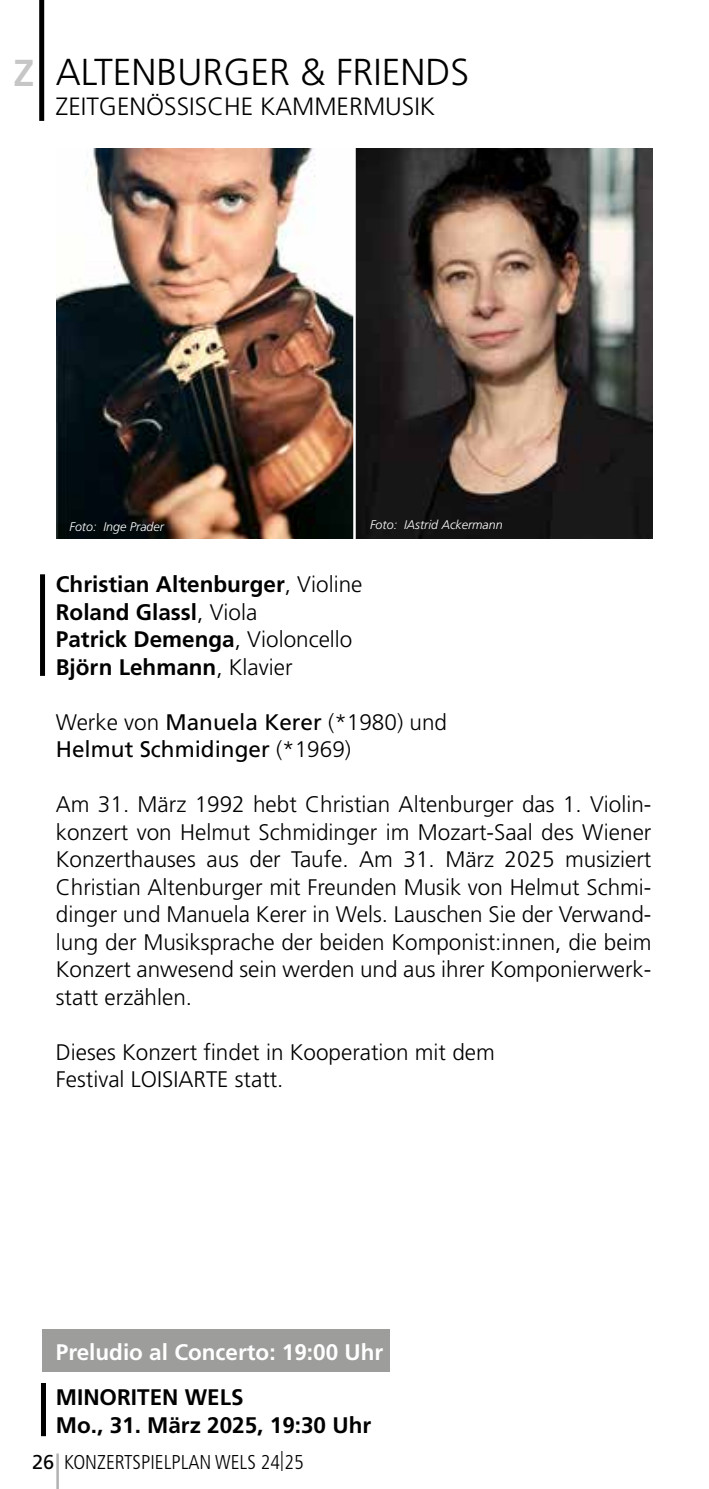
<style>
.page{position:relative;width:709px;height:1489px;background:#fff}
.page>*{position:absolute;margin:0;border:0;box-sizing:border-box;transform-origin:0 0}
.t1{font:300 37.5px "Frutiger LT Std";color:#000}
.t2{font:700 37.5px "Frutiger LT Std";color:#c6c6c6}
.t3{font:300 25px "Frutiger LT Std";color:#000}
.t4{font:300 22.5px/27.5px "Frutiger LT Std";color:#000;text-align:justify}
.t5{font:700 22.5px/27.5px "Frutiger LT Std";color:#000}
.t6{font:22.5px/27.5px "Frutiger LT Std";color:#000}
.t7{font:700 22.5px "Frutiger LT Std";color:#fff}
.t8{font:300 condensed 20px "Frutiger LT Std";color:#000}
.t9{font:italic 300 12.5px "Frutiger LT Std";color:#fff}
.s1{font-weight:300}
.s2{font-weight:400;font-stretch:normal}
</style>
<div class="page">
<hr style="left:56px;top:1453px;width:3px;height:35px;background:#b3b2b2">
<div style="left:43px;top:1329px;width:347px;height:42px;background:#9d9d9c"></div>
<div style="left:39px;top:0;width:5px;height:121px;background:#000"></div>
<div style="left:40px;top:574px;width:5px;height:102px;background:#000"></div>
<div style="left:41px;top:1382px;width:5px;height:53px;background:#000"></div>
<img style="left:57px;top:149px;width:595px;height:390px">
<hr style="left:353px;top:138px;width:3px;height:421px;background:#fff">
<h1 class="t2" style="left:14px;top:51px;width:22px">Z</h1>
<h1 class="t1" style="left:56px;top:51px;width:415px">ALTENBURGER &amp; FRIENDS</h1>
<p class="t3" style="left:56px;top:92px;width:381px">ZEITGENÖSSISCHE KAMMERMUSIK</p>
<p class="t9" style="left:69px;top:519px;width:96px">Foto: Inge Prader</p>
<p class="t9" style="left:370px;top:517px;width:134px">Foto: IAstrid Ackermann</p>
<p class="t5" style="left:56px;top:570px;width:308px">Christian Altenburger<span class="s1">, Violine<br></span>Roland Glassl<span class="s1">, Viola<br></span>Patrick Demenga<span class="s1">, Violoncello<br></span>Björn Lehmann<span class="s1">, Klavier</span></p>
<p class="t6" style="left:56px;top:708px;width:393px"><span class="s1">Werke von</span> Manuela Kerer <span class="s1">(*1980) und<br></span>Helmut Schmidinger <span class="s1">(*1969)</span></p>
<p class="t4" style="left:56px;top:791px;width:597px">Am 31. März 1992 hebt Christian Altenburger das 1. Violin&shy;konzert von Helmut Schmidinger im Mozart-Saal des Wiener Konzerthauses aus der Taufe. Am 31. März 2025 musiziert Christian Altenburger mit Freunden Musik von Helmut Schmi&shy;dinger und Manuela Kerer in Wels. Lauschen Sie der Verwand&shy;lung der Musiksprache der beiden Komponist:innen, die beim Konzert anwesend sein werden und aus ihrer Komponierwerk&shy;statt erzählen.</p>
<p class="t4" style="left:56px;top:1038px;width:440px">Dieses Konzert findet in Kooperation mit dem<br>Festival LOISIARTE statt.</p>
<p class="t7" style="left:56px;top:1338px;width:329px">Preludio al Concerto: 19:00 Uhr</p>
<p class="t5" style="left:56px;top:1383px;width:317px">MINORITEN WELS<br>Mo., 31. März 2025, 19:30 Uhr</p>
<p class="t8" style="left:32px;top:1449px;width:273px"><span class="s2">26</span> KONZERTSPIELPLAN WELS 24|25</p>
</div>
